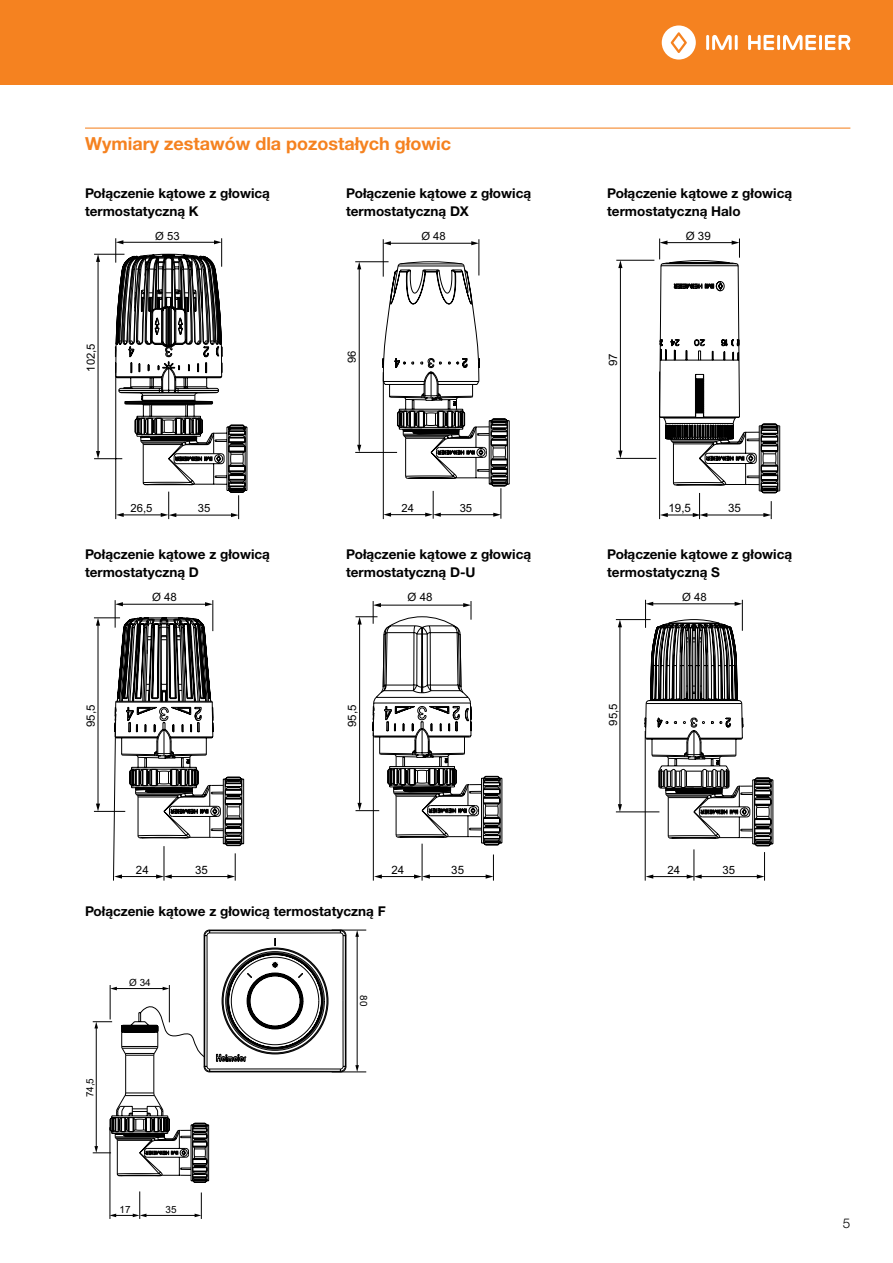
<style>
.page{position:relative;width:893px;height:1263px;background:#fff}
.page>*{position:absolute;margin:0;border:0;box-sizing:border-box;transform-origin:0 0}
.t1{font:700 18px "Helvetica Neue LTW1 G";color:#f58220}
.t2{font:700 13.5px/18px "Helvetica Neue LTW1 G";color:#000}
.t3{font:300 13.5px "Helvetica Neue LTW1 G";color:#000}
.t4{font:11.55px "Arial";color:#000}
.t5{font:11.4px "Arial";color:#000}
.t6{font:11.25px "Arial";color:#000}
.t7{font:9.9px "Arial";color:#000}
</style>
<div class="page">
<div style="left:0;top:0;width:893px;height:85px;background:#f58220"></div>
<hr style="left:706px;top:35px;width:3px;height:15px;background:#fff">
<hr style="left:735px;top:35px;width:3px;height:15px;background:#fff">
<svg style="left:712px;top:35px;width:20px;height:15px"></svg>
<svg style="left:662px;top:25px;width:34px;height:35px"></svg>
<hr style="left:777px;top:35px;width:3px;height:15px;background:#fff">
<svg style="left:748px;top:35px;width:26px;height:15px"></svg>
<hr style="left:819px;top:35px;width:3px;height:15px;background:#fff">
<svg style="left:783px;top:35px;width:33px;height:15px"></svg>
<svg style="left:825px;top:35px;width:25px;height:15px"></svg>
<hr style="left:85px;top:128px;width:765px;height:1px;background:#f58220">
<svg style="left:94px;top:238px;width:153px;height:281px"></svg>
<svg style="left:355px;top:239px;width:154px;height:280px"></svg>
<svg style="left:616px;top:238px;width:156px;height:281px"></svg>
<svg style="left:659px;top:239px;width:121px;height:255px"></svg>
<hr style="left:659px;top:371px;width:1px;height:148px;background:#000">
<svg style="left:93px;top:600px;width:151px;height:281px"></svg>
<svg style="left:355px;top:601px;width:147px;height:280px"></svg>
<hr style="left:373px;top:732px;width:1px;height:149px;background:#000">
<svg style="left:615px;top:599px;width:158px;height:282px"></svg>
<hr style="left:645px;top:731px;width:1px;height:150px;background:#000">
<hr style="left:332px;top:930px;width:34px;height:1px;background:#000">
<hr style="left:332px;top:1071px;width:34px;height:1px;background:#000">
<hr style="left:357px;top:935px;width:1px;height:131px;background:#000">
<svg style="left:355px;top:1065px;width:4px;height:7px"></svg>
<svg style="left:355px;top:930px;width:4px;height:7px"></svg>
<svg style="left:92px;top:930px;width:255px;height:289px"></svg>
<h1 class="t1" style="left:85px;top:132px;width:367px">Wymiary zestawów dla pozostałych głowic</h1>
<p class="t2" style="left:85px;top:184px;width:187px">Połączenie kątowe z głowicą termostatyczną K</p>
<p class="t2" style="left:346px;top:184px;width:187px">Połączenie kątowe z głowicą termostatyczną DX</p>
<p class="t2" style="left:607px;top:184px;width:187px">Połączenie kątowe z głowicą termostatyczną Halo</p>
<p class="t6" style="left:83px;top:372px;width:30px;rotate:-90deg">102,5</p>
<p class="t6" style="left:155px;top:228px;width:26px">Ø 53</p>
<p class="t6" style="left:131px;top:500px;width:23px">26,5</p>
<p class="t6" style="left:198px;top:500px;width:14px">35</p>
<p class="t6" style="left:344px;top:363px;width:14px;rotate:-90deg">96</p>
<p class="t6" style="left:421px;top:228px;width:26px">Ø 48</p>
<p class="t6" style="left:402px;top:500px;width:14px">24</p>
<p class="t6" style="left:460px;top:500px;width:14px">35</p>
<p class="t4" style="left:605px;top:366px;width:14px;rotate:-90deg">97</p>
<p class="t4" style="left:686px;top:228px;width:27px">Ø 39</p>
<p class="t4" style="left:668px;top:500px;width:24px">19,5</p>
<p class="t4" style="left:728px;top:500px;width:14px">35</p>
<p class="t2" style="left:85px;top:545px;width:187px">Połączenie kątowe z głowicą termostatyczną D</p>
<p class="t2" style="left:346px;top:545px;width:187px">Połączenie kątowe z głowicą termostatyczną D-U</p>
<p class="t2" style="left:607px;top:545px;width:187px">Połączenie kątowe z głowicą termostatyczną S</p>
<p class="t4" style="left:83px;top:727px;width:24px;rotate:-90deg">95,5</p>
<p class="t4" style="left:152px;top:589px;width:26px">Ø 48</p>
<p class="t4" style="left:344px;top:727px;width:24px;rotate:-90deg">95,5</p>
<p class="t4" style="left:408px;top:589px;width:26px">Ø 48</p>
<p class="t5" style="left:605px;top:726px;width:24px;rotate:-90deg">95,5</p>
<p class="t5" style="left:682px;top:589px;width:26px">Ø 48</p>
<p class="t4" style="left:136px;top:861px;width:14px">24</p>
<p class="t4" style="left:195px;top:861px;width:14px">35</p>
<p class="t4" style="left:392px;top:862px;width:14px">24</p>
<p class="t4" style="left:451px;top:862px;width:14px">35</p>
<p class="t2" style="left:85px;top:901px;width:302px">Połączenie kątowe z głowicą termostatyczną F</p>
<p class="t7" style="left:129px;top:976px;width:23px">Ø 34</p>
<p class="t7" style="left:83px;top:1097px;width:21px;rotate:-90deg">74,5</p>
<p class="t7" style="left:119px;top:1202px;width:13px">17</p>
<p class="t7" style="left:166px;top:1202px;width:13px">35</p>
<p class="t7" style="left:370px;top:995px;width:13px;rotate:90deg">80</p>
<p class="t5" style="left:667px;top:862px;width:14px">24</p>
<p class="t5" style="left:723px;top:862px;width:14px">35</p>
<p class="t3" style="left:843px;top:1215px;width:9px">5</p>
</div>
